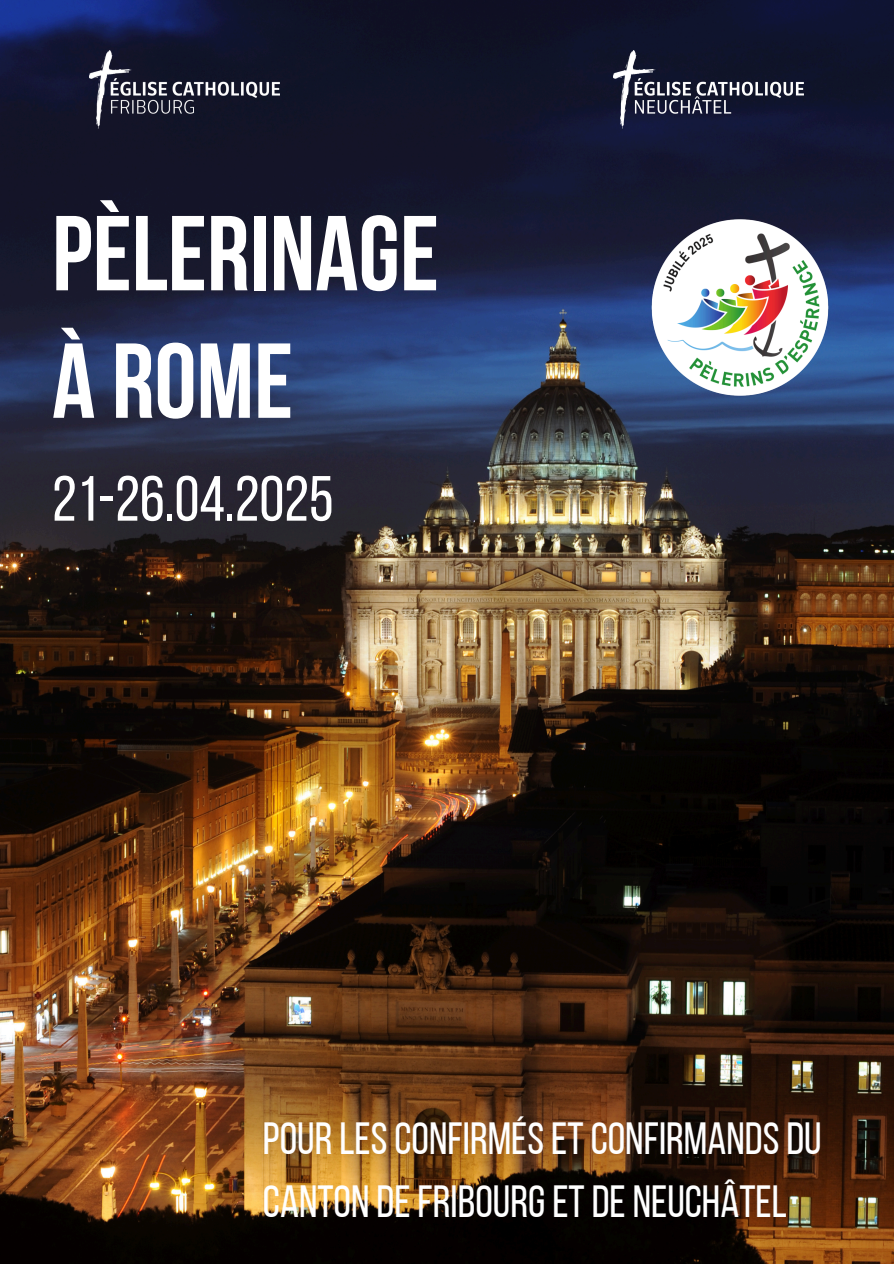
<style>
.page{position:relative;width:894px;height:1264px;background:#fff}
.page>*{position:absolute;margin:0;border:0;box-sizing:border-box;transform-origin:0 0}
.t1{font:700 106.2px "Bebas Neue";color:#fff}
.t2{font:63.75px "Bebas Neue";color:#fff}
.t3{font:45px/63px "Bebas Neue";color:#fff}
</style>
<div class="page">
<img style="left:0;top:0;width:893px;height:1263px">
<img style="left:89px;top:50px;width:190px;height:78px">
<img style="left:613px;top:50px;width:190px;height:78px">
<img style="left:613px;top:128px;width:253px;height:358px">
<h1 class="t1" style="left:52px;top:211px;width:388px">PÈLERINAGE</h1>
<h1 class="t1" style="left:52px;top:338px;width:242px">À ROME</h1>
<h2 class="t2" style="left:52px;top:473px;width:283px">21-26.04.2025</h2>
<p class="t3" style="left:263px;top:1111px;width:560px">POURLESCONFIRMÉSET CONFIRMANDS DU<br>CANTON DEFRIBOURGET DE NEUCHÂTEL</p>
</div>
